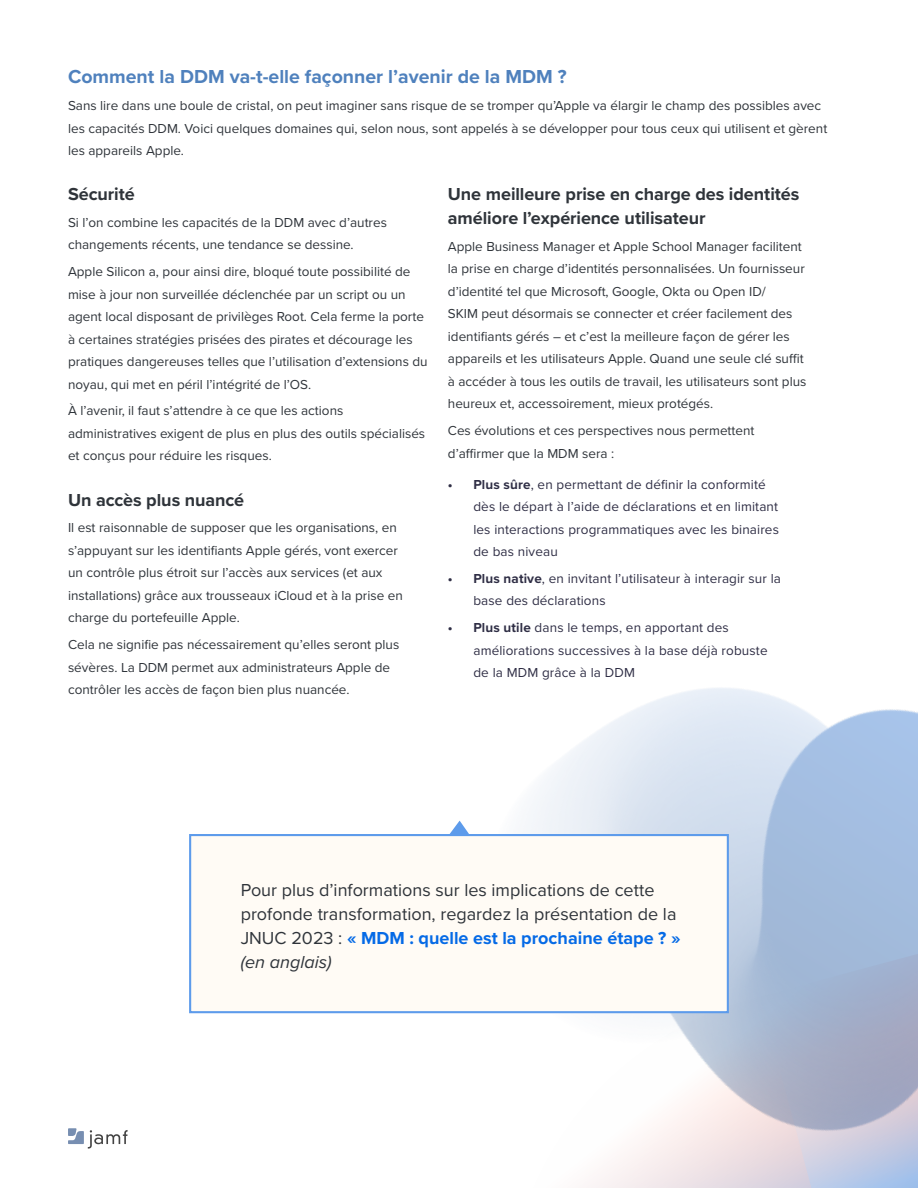
<style>
.page{position:relative;width:918px;height:1188px;background:#fff}
.page>*{position:absolute;margin:0;border:0;box-sizing:border-box;transform-origin:0 0}
.t1{font:700 19.5px "Proxima Nova";color:#4f81bd}
.t2{font:18px/24px "Proxima Nova";color:#2f343a}
.t3{font:700 18px/24px "Proxima Nova";letter-spacing:-.005em;color:#2f343a}
.t4{font:13.5px/22.5px "Proxima Nova";color:#2f343a}
.t5{font:13.5px/22.5px "Proxima Nova";letter-spacing:.01em;color:#2f2e45}
.s1{font-weight:700}
.s2{font-weight:700;color:#056ae6}
.s3{font-style:italic}
</style>
<div class="page">
<img style="left:337px;top:688px;width:581px;height:500px">
<div style="left:189px;top:834px;width:540px;height:179px;background:#fffbf5;border:2px solid #5d9beb"></div>
<svg style="left:448px;top:821px;width:22px;height:15px"></svg>
<svg style="left:68px;top:1128px;width:60px;height:21px"></svg>
<h1 class="t1" style="left:68px;top:62px;width:500px">Comment la DDM va-t-elle façonner l’avenir de la MDM ?</h1>
<p class="t4" style="left:68px;top:94px;width:761px">Sans lire dans une boule de cristal, on peut imaginer sans risque de se tromper qu’Apple va élargir le champ des possibles avec les capacités DDM. Voici quelques domaines qui, selon nous, sont appelés à se développer pour tous ceux qui utilisent et gèrent les appareils Apple.</p>
<h2 class="t3" style="left:68px;top:182px;width:68px">Sécurité</h2>
<p class="t4" style="left:68px;top:210px;width:320px">Si l’on combine les capacités de la DDM avec d’autres changements récents, une tendance se dessine.</p>
<p class="t4" style="left:68px;top:260px;width:361px">Apple Silicon a, pour ainsi dire, bloqué toute possibilité de mise à jour non surveillée déclenchée par un script ou un agent local disposant de privilèges Root. Cela ferme la porte à certaines stratégies prisées des pirates et décourage les pratiques dangereuses telles que l’utilisation d’extensions du noyau, qui met en péril l’intégrité de l’OS.</p>
<p class="t4" style="left:68px;top:399px;width:359px">À l’avenir, il faut s’attendre à ce que les actions administratives exigent de plus en plus des outils spécialisés et conçus pour réduire les risques.</p>
<h2 class="t3" style="left:68px;top:487px;width:178px">Un accès plus nuancé</h2>
<p class="t4" style="left:68px;top:516px;width:336px">Il est raisonnable de supposer que les organisations, en s’appuyant sur les identifiants Apple gérés, vont exercer un contrôle plus étroit sur l’accès aux services (et aux installations) grâce aux trousseaux iCloud et à la prise en charge du portefeuille Apple.</p>
<p class="t4" style="left:68px;top:633px;width:333px">Cela ne signifie pas nécessairement qu’elles seront plus sévères. La DDM permet aux administrateurs Apple de contrôler les accès de façon bien plus nuancée.</p>
<h2 class="t3" style="left:448px;top:182px;width:353px">Une meilleure prise en charge des identités améliore l’expérience utilisateur</h2>
<p class="t4" style="left:448px;top:234px;width:360px">Apple Business Manager et Apple School Manager facilitent la prise en charge d’identités personnalisées. Un fournisseur d’identité tel que Microsoft, Google, Okta ou Open ID/<br>SKIM peut désormais se connecter et créer facilement des identifiants gérés – et c’est la meilleure façon de gérer les appareils et les utilisateurs Apple. Quand une seule clé suffit à accéder à tous les outils de travail, les utilisateurs sont plus heureux et, accessoirement, mieux protégés.</p>
<p class="t4" style="left:448px;top:419px;width:308px">Ces évolutions et ces perspectives nous permettent d’affirmer que la MDM sera :</p>
<p class="t5" style="left:473px;top:472px;width:307px;text-indent:-26px"><span class="s1">• Plus sûre</span>, en permettant de définir la conformité dès le départ à l’aide de déclarations et en limitant les interactions programmatiques avec les binaires de bas niveau</p>
<p class="t5" style="left:473px;top:567px;width:309px;text-indent:-26px"><span class="s1">• Plus native</span>, en invitant l’utilisateur à interagir sur la base des déclarations</p>
<p class="t5" style="left:473px;top:616px;width:296px;text-indent:-26px"><span class="s1">• Plus utile</span> dans le temps, en apportant des améliorations successives à la base déjà robuste de la MDM grâce à la DDM</p>
<h2 class="t2" style="left:241px;top:877px;width:441px">Pour plus d’informations sur les implications de cette profonde transformation, regardez la présentation de la JNUC 2023 : <span class="s2">« MDM : quelle est la prochaine étape ? » </span><span class="s3">(en anglais)</span></h2>
</div>
